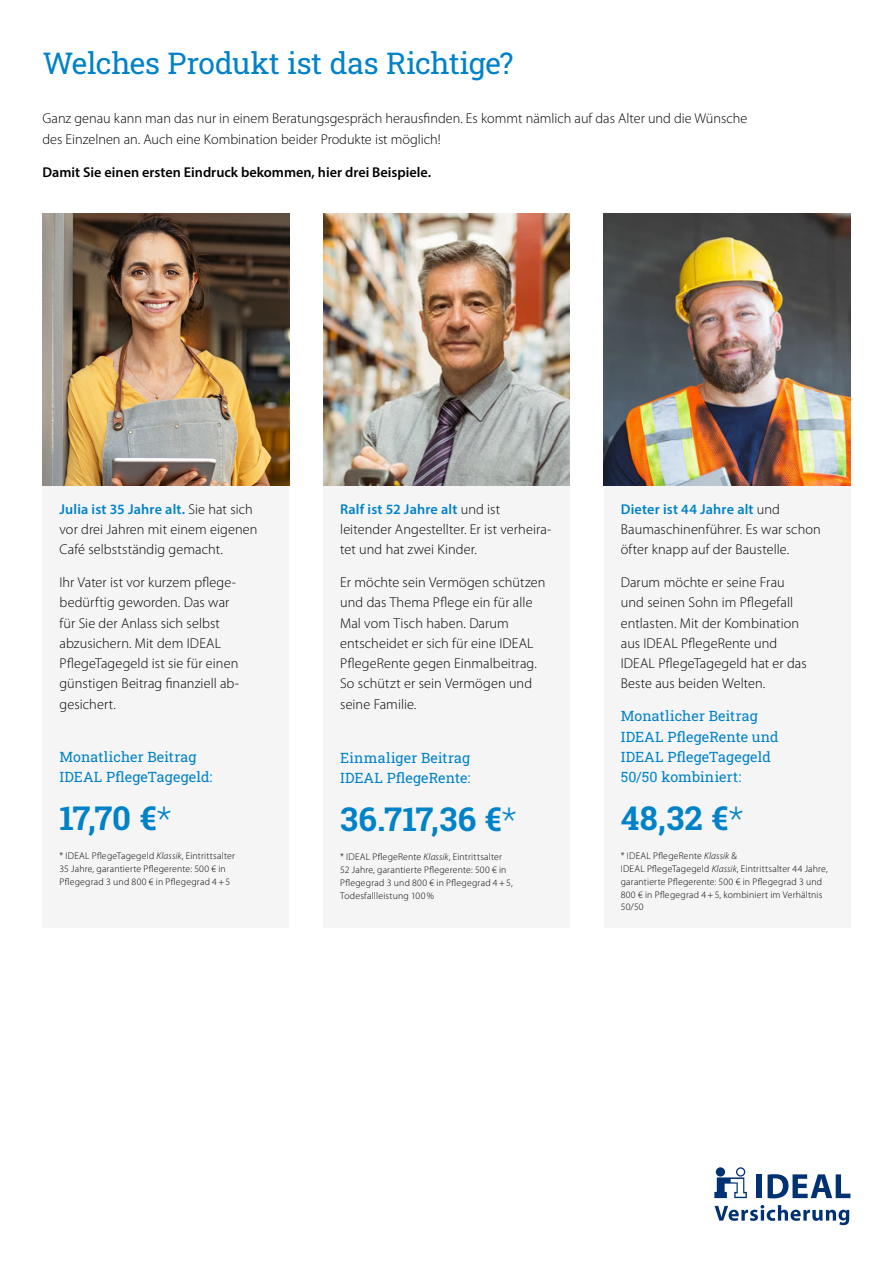
<style>
.page{position:relative;width:893px;height:1263px;background:#fff}
.page>*{position:absolute;margin:0;border:0;box-sizing:border-box;transform-origin:0 0}
.IUL_2018_Bulletliste{font:33px "Roboto Slab";letter-spacing:.005em;color:#0082c8}
.IUL_2018_Head_1{font:30px "Roboto Slab";letter-spacing:-.01em;color:#0082c8}
.IUL_2018_Bulletliste-2{font:300 14.25px/20.2px "Myriad Pro";letter-spacing:.005em;color:#000}
.IUL_2018_Bulletliste-3{font:14.25px/20.2px "Roboto Slab";letter-spacing:.01em;color:#0082c8}
.IUL_2018_Bulletliste-4{font:600 14.25px "Myriad Pro";color:#000}
.IUL_2018_Bulletliste-5{font:300 9.75px/12.8px "Myriad Pro";letter-spacing:.02em;color:#000}
.s1{font-weight:600;color:#0082c8}
.s2{font-weight:300}
.s3{font-style:italic}
</style>
<div class="page">
<svg style="left:714px;top:1167px;width:33px;height:31px"></svg>
<div style="left:756px;top:1174px;width:6px;height:24px;background:#003273"></div>
<svg style="left:768px;top:1174px;width:82px;height:24px"></svg>
<svg style="left:715px;top:1205px;width:134px;height:20px"></svg>
<div style="left:43px;top:486px;width:246px;height:442px;background:#f5f5f5"></div>
<div style="left:323px;top:486px;width:247px;height:442px;background:#f5f5f5"></div>
<div style="left:604px;top:486px;width:246px;height:442px;background:#f5f5f5"></div>
<img style="left:43px;top:214px;width:246px;height:272px">
<img style="left:323px;top:214px;width:247px;height:272px">
<img style="left:604px;top:214px;width:246px;height:272px">
<p class="IUL_2018_Head_1" style="left:43px;top:43px;width:472px">Welches Produkt ist das Richtige?</p>
<p class="IUL_2018_Bulletliste-2" style="left:43px;top:108px;width:706px">Ganz genau kann man das nur in einem Beratungsgespräch herausfinden. Es kommt nämlich auf das Alter und die Wünsche des Einzelnen an. Auch eine Kombination beider Produkte ist möglich!</p>
<p class="IUL_2018_Bulletliste-4" style="left:43px;top:163px;width:390px">Damit Sie einen ersten Eindruck bekommen, hier drei Beispiele.</p>
<p class="IUL_2018_Bulletliste-2" style="left:60px;top:498px;width:200px"><span class="s1">Julia ist 35 Jahre alt.</span> Sie hat sich vor drei Jahren mit einem eigenen<br>Café selbstständig gemacht.</p>
<p class="IUL_2018_Bulletliste-2" style="left:60px;top:572px;width:181px">Ihr Vater ist vor kurzem pflege&shy;bedürftig geworden. Das war für Sie der Anlass sich selbst abzusichern. Mit dem IDEAL<br>PflegeTagegeld ist sie für einen günstigen Beitrag finanziell ab&shy;gesichert.</p>
<p class="IUL_2018_Bulletliste-3" style="left:60px;top:746px;width:155px">Monatlicher Beitrag<br>IDEAL PflegeTagegeld:</p>
<p class="IUL_2018_Bulletliste" style="left:60px;top:795px;width:114px">17,70 €<span class="s2">*</span></p>
<p class="IUL_2018_Bulletliste-5" style="left:60px;top:849px;width:177px">* IDEAL PflegeTagegeld <span class="s3">Klassik</span>, Eintrittsalter<br>35 Jahre, garantierte Pflegerente: 500 € in<br>Pflegegrad 3 und 800 € in Pflegegrad 4+5</p>
<p class="IUL_2018_Bulletliste-2" style="left:340px;top:498px;width:213px"><span class="s1">Ralf ist 52 Jahre alt</span> und ist leitender Angestellter. Er ist verheira&shy;tet und hat zwei Kinder.</p>
<p class="IUL_2018_Bulletliste-2" style="left:340px;top:572px;width:207px">Er möchte sein Vermögen schützen und das Thema Pflege ein für alle<br>Mal vom Tisch haben. Darum entscheidet er sich für eine IDEAL<br>PflegeRente gegen Einmalbeitrag.<br>So schützt er sein Vermögen und seine Familie.</p>
<p class="IUL_2018_Bulletliste-3" style="left:340px;top:747px;width:132px">Einmaliger Beitrag<br>IDEAL PflegeRente:</p>
<p class="IUL_2018_Bulletliste" style="left:340px;top:796px;width:178px">36.717,36 €<span class="s2">*</span></p>
<p class="IUL_2018_Bulletliste-5" style="left:340px;top:851px;width:174px">* IDEAL PflegeRente <span class="s3">Klassik</span>, Eintrittsalter 52 Jahre, garantierte Pflegerente: 500 € in Pflegegrad 3 und 800 € in Pflegegrad 4+5, Todesfallleistung 100%</p>
<p class="IUL_2018_Bulletliste-2" style="left:621px;top:498px;width:202px"><span class="s1">Dieter ist 44 Jahre alt</span> und<br>Baumaschinenführer. Es war schon öfter knapp auf der Baustelle.</p>
<p class="IUL_2018_Bulletliste-2" style="left:621px;top:572px;width:187px">Darum möchte er seine Frau und seinen Sohn im Pflegefall entlasten. Mit der Kombination aus IDEAL PflegeRente und<br>IDEAL PflegeTagegeld hat er das<br>Beste aus beiden Welten.</p>
<p class="IUL_2018_Bulletliste-3" style="left:621px;top:706px;width:159px">Monatlicher Beitrag<br>IDEAL PflegeRente und<br>IDEAL PflegeTagegeld<br>50/50 kombiniert:</p>
<p class="IUL_2018_Bulletliste" style="left:621px;top:795px;width:124px">48,32 €<span class="s2">*</span></p>
<p class="IUL_2018_Bulletliste-5" style="left:621px;top:850px;width:208px">* IDEAL PflegeRente <span class="s3">Klassik</span> &amp;<br>IDEAL PflegeTagegeld <span class="s3">Klassik</span>, Eintrittsalter 44 Jahre, garantierte Pflegerente: 500 € in Pflegegrad 3 und 800 € in Pflegegrad 4+5, kombiniert im Verhältnis 50/50</p>
</div>
